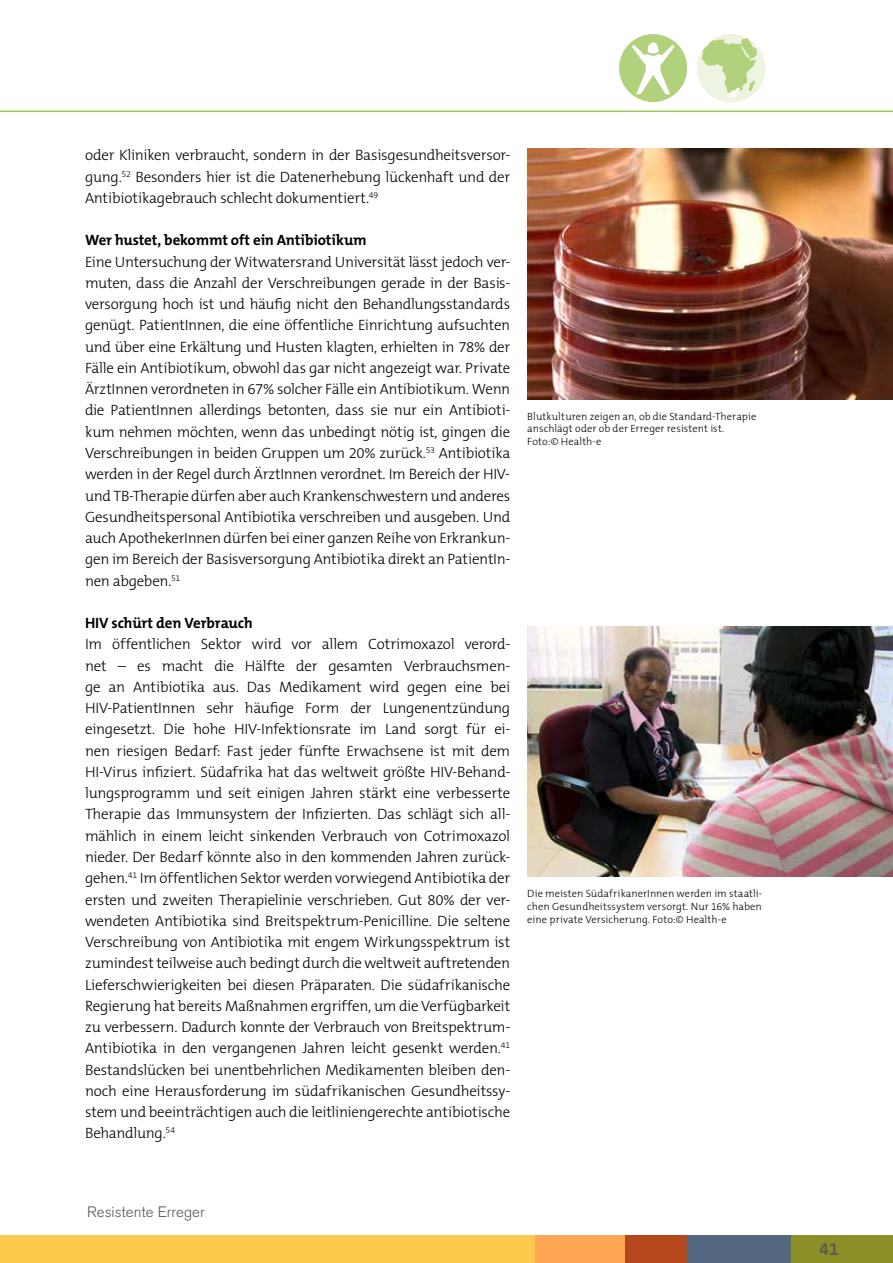
<style>
.page{position:relative;width:893px;height:1263px;background:#fff}
.page>*{position:absolute;margin:0;border:0;box-sizing:border-box;transform-origin:0 0}
.t1{font:600 18px "The Mix B6";color:#575756}
.t2{font:300 15px/21.3px "The Mix B3";letter-spacing:-.02em;color:#000}
.t3{font:300 15px "Akzidenz Grotesk BE";color:#575756}
.t4{font:300 10.5px/12.6px "The Mix B3";letter-spacing:.005em;color:#000}
.s1{font-family:"The Mix B7";font-weight:700}
</style>
<div class="page">
<div style="left:774px;top:1235px;width:119px;height:28px;background:#8a8f28"></div>
<div style="left:646px;top:1235px;width:145px;height:28px;background:#546881"></div>
<div style="left:0;top:1235px;width:536px;height:28px;background:#fdca4d"></div>
<div style="left:622px;top:1235px;width:65px;height:28px;background:#b5481d"></div>
<div style="left:536px;top:1235px;width:89px;height:28px;background:#ffa753"></div>
<hr style="left:0;top:111px;width:893px;height:1px;background:#9cc657">
<img style="left:527px;top:149px;width:366px;height:250px">
<img style="left:527px;top:626px;width:366px;height:251px">
<div style="left:619px;top:34px;width:68px;height:68px;background:#b2d17d;border-radius:50%"></div>
<svg style="left:632px;top:43px;width:43px;height:51px"></svg>
<div style="left:697px;top:34px;width:68px;height:68px;background:#edf4e2;border-radius:50%"></div>
<svg style="left:702px;top:39px;width:55px;height:59px"></svg>
<p class="t2" style="left:85px;top:145px;width:427px;text-align:justify">oder Kliniken verbraucht, sondern in der Basisgesundheitsversor&shy;gung.<sup>52</sup> Besonders hier ist die Datenerhebung lückenhaft und der Antibiotikagebrauch schlecht dokumentiert.<sup>49</sup></p>
<p class="t2" style="left:85px;top:230px;width:427px"><span class="s1">Wer hustet, bekommt oft ein Antibiotikum<br></span>Eine Untersuchung der Witwatersrand Universität lässt jedoch ver&shy;muten, dass die Anzahl der Verschreibungen gerade in der Basis&shy;versorgung hoch ist und häufig nicht den Behandlungsstandards genügt. PatientInnen, die eine öffentliche Einrichtung aufsuchten und über eine Erkältung und Husten klagten, erhielten in 78% der Fälle ein Antibiotikum, obwohl das gar nicht angezeigt war. Private ÄrztInnen verordneten in 67% solcher Fälle ein Antibiotikum. Wenn die PatientInnen allerdings betonten, dass sie nur ein Antibioti&shy;kum nehmen möchten, wenn das unbedingt nötig ist, gingen die Verschreibungen in beiden Gruppen um 20% zurück.<sup>53</sup> Antibiotika werden in der Regel durch ÄrztInnen verordnet. Im Bereich der HIV&shy;und TB-Therapie dürfen aber auch Krankenschwestern und anderes Gesundheitspersonal Antibiotika verschreiben und ausgeben. Und auch ApothekerInnen dürfen bei einer ganzen Reihe von Erkrankun&shy;gen im Bereich der Basisversorgung Antibiotika direkt an PatientIn&shy;nen abgeben.<sup>51</sup></p>
<p class="t2" style="left:85px;top:613px;width:427px"><span class="s1">HIV schürt den Verbrauch<br></span>Im öffentlichen Sektor wird vor allem Cotrimoxazol verord&shy;net – es macht die Hälfte der gesamten Verbrauchsmen&shy;ge an Antibiotika aus. Das Medikament wird gegen eine bei HIV-PatientInnen sehr häufige Form der Lungenentzündung eingesetzt. Die hohe HIV-Infektionsrate im Land sorgt für ei&shy;nen riesigen Bedarf: Fast jeder fünfte Erwachsene ist mit dem HI-Virus infiziert. Südafrika hat das weltweit größte HIV-Behand&shy;lungsprogramm und seit einigen Jahren stärkt eine verbesserte Therapie das Immunsystem der Infizierten. Das schlägt sich all&shy;mählich in einem leicht sinkenden Verbrauch von Cotrimoxazol nieder. Der Bedarf könnte also in den kommenden Jahren zurück&shy;gehen.<sup>41</sup> Im öffentlichen Sektor werden vorwiegend Antibiotika der ersten und zweiten Therapielinie verschrieben. Gut 80% der ver&shy;wendeten Antibiotika sind Breitspektrum-Penicilline. Die seltene Verschreibung von Antibiotika mit engem Wirkungsspektrum ist zumindest teilweise auch bedingt durch die weltweit auftretenden Lieferschwierigkeiten bei diesen Präparaten. Die südafrikanische Regierung hat bereits Maßnahmen ergriffen, um die Verfügbarkeit zu verbessern. Dadurch konnte der Verbrauch von Breitspektrum-Antibiotika in den vergangenen Jahren leicht gesenkt werden.<sup>41<br></sup>Bestandslücken bei unentbehrlichen Medikamenten bleiben den&shy;noch eine Herausforderung im südafrikanischen Gesundheitssy&shy;stem und beeinträchtigen auch die leitliniengerechte antibiotische Behandlung.<sup>54</sup></p>
<p class="t4" style="left:527px;top:410px;width:231px">Blutkulturen zeigen an, ob die Standard-Therapie anschlägt oder ob der Erreger resistent ist.<br>Foto:© Health-e</p>
<p class="t4" style="left:527px;top:888px;width:236px;text-align:justify">Die meisten SüdafrikanerInnen werden im staatli&shy;chen Gesundheitssystem versorgt. Nur 16% haben eine private Versicherung. Foto:© Health-e</p>
<p class="t3" style="left:87px;top:1203px;width:119px">Resistente Erreger</p>
<p class="t1" style="left:819px;top:1239px;width:21px">41</p>
</div>
